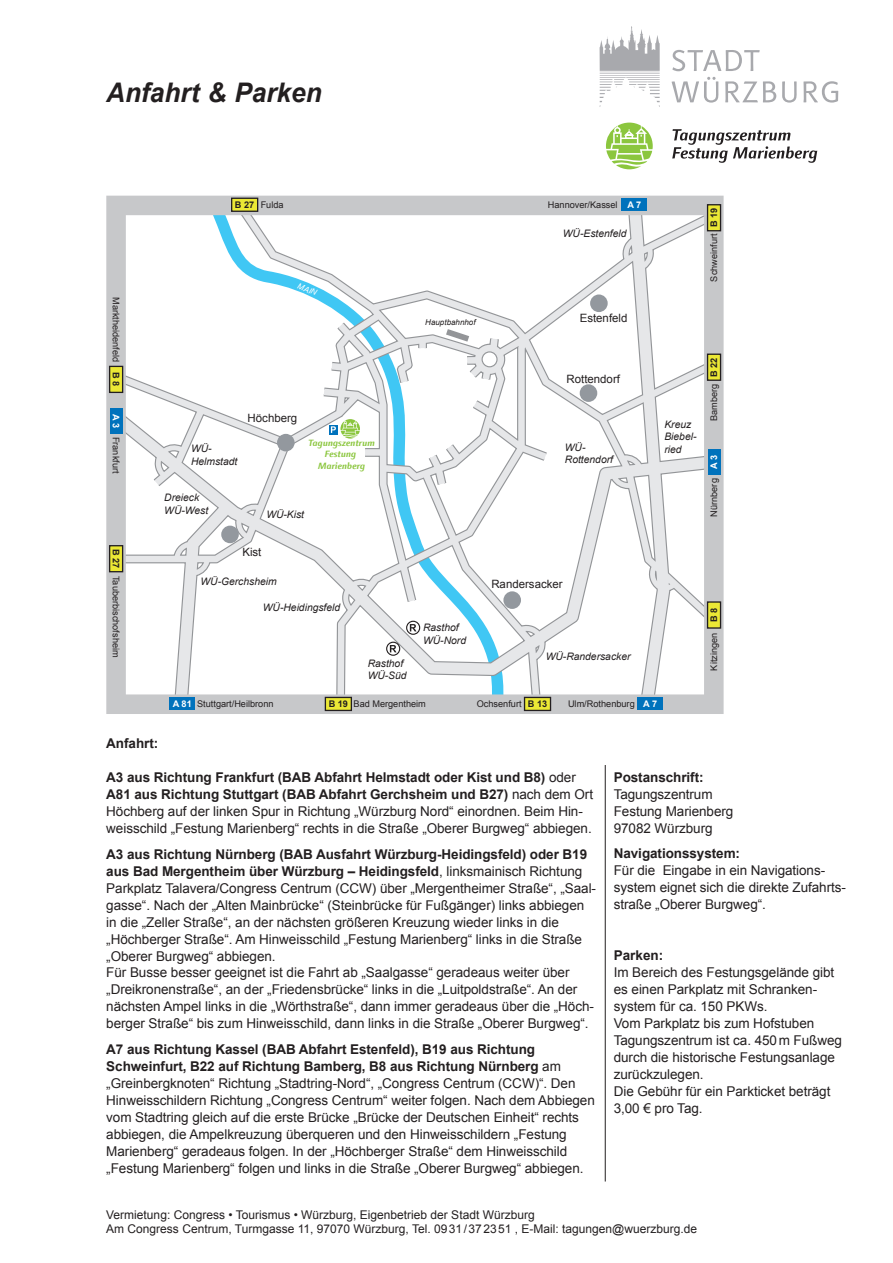
<style>
.page{position:relative;width:893px;height:1263px;background:#fff}
.page>*{position:absolute;margin:0;border:0;box-sizing:border-box;transform-origin:0 0}
.t1{font:italic 700 27px "Arial";color:#231f20}
.t2{font:13.5px/17px "Arial";letter-spacing:-.005em;color:#231f20}
.t3{font:700 13.5px "Arial";letter-spacing:-.005em;color:#231f20}
.t4{font:12px/14.4px "Arial";color:#231f20}
.t5{font:11.4px "Arial";color:#231f20}
.t6{font:italic 10.35px/12.5px "Arial";color:#231f20}
.t7{font:9.15px "Arial";color:#231f20}
.t8{font:italic 700 9.15px/11.4px "Finnegan LT Com";color:#8bc63e;text-align:center}
.t9{font:700 9.15px "Arial";color:#231f20}
.t10{font:700 9.15px "Arial";color:#fff}
.t11{font:italic 7.95px "Arial";color:#231f20}
.t12{font:italic 7.95px "Arial";color:#fff}
.s1{font-weight:700}
.s2{font-weight:700;color:#fff}
</style>
<div class="page">
<svg style="left:600px;top:26px;width:60px;height:81px"></svg>
<svg style="left:672px;top:50px;width:166px;height:53px"></svg>
<svg style="left:106px;top:196px;width:618px;height:518px"></svg>
<div style="left:329px;top:425px;width:9px;height:9px;background:#1d82c3"></div>
<svg style="left:406px;top:621px;width:14px;height:14px"></svg>
<svg style="left:386px;top:642px;width:14px;height:14px"></svg>
<div style="left:110px;top:366px;width:13px;height:26px;background:#ebe835"></div>
<div style="left:109px;top:366px;width:14px;height:27px;border:1px solid #231f20"></div>
<div style="left:232px;top:198px;width:26px;height:13px;background:#ebe835"></div>
<div style="left:231px;top:198px;width:27px;height:14px;border:1px solid #231f20"></div>
<div style="left:621px;top:198px;width:26px;height:13px;background:#0072bc"></div>
<div style="left:169px;top:697px;width:26px;height:13px;background:#0072bc"></div>
<div style="left:325px;top:697px;width:26px;height:13px;background:#ebe835"></div>
<div style="left:325px;top:697px;width:27px;height:14px;border:1px solid #231f20"></div>
<div style="left:524px;top:697px;width:26px;height:13px;background:#ebe835"></div>
<div style="left:524px;top:697px;width:27px;height:14px;border:1px solid #231f20"></div>
<div style="left:637px;top:697px;width:26px;height:13px;background:#0072bc"></div>
<div style="left:110px;top:408px;width:13px;height:26px;background:#0072bc"></div>
<div style="left:110px;top:546px;width:13px;height:26px;background:#ebe835"></div>
<div style="left:109px;top:545px;width:14px;height:27px;border:1px solid #231f20"></div>
<div style="left:707px;top:602px;width:13px;height:26px;background:#ebe835"></div>
<div style="left:707px;top:601px;width:14px;height:28px;border:1px solid #231f20"></div>
<div style="left:707px;top:354px;width:13px;height:26px;background:#ebe835"></div>
<div style="left:707px;top:354px;width:14px;height:27px;border:1px solid #231f20"></div>
<div style="left:707px;top:449px;width:13px;height:26px;background:#0072bc"></div>
<div style="left:707px;top:205px;width:13px;height:26px;background:#ebe835"></div>
<div style="left:707px;top:204px;width:14px;height:27px;border:1px solid #231f20"></div>
<svg style="left:331px;top:419px;width:29px;height:20px"></svg>
<hr style="left:605px;top:765px;width:1px;height:416px;background:#231f20">
<svg style="left:672px;top:129px;width:145px;height:34px"></svg>
<svg style="left:606px;top:123px;width:47px;height:46px"></svg>
<h1 class="t1" style="left:106px;top:75px;width:217px">Anfahrt &amp; Parken</h1>
<p class="t7" style="left:122px;top:297px;width:67px;rotate:90deg">Marktheidenfeld</p>
<p class="t9" style="left:122px;top:372px;width:16px;rotate:90deg">B 8</p>
<p class="t10" style="left:122px;top:414px;width:15px;rotate:90deg">A 3</p>
<p class="t7" style="left:122px;top:437px;width:38px;rotate:90deg">Frankfurt</p>
<p class="t7" style="left:235px;top:199px;width:50px"><span class="s1">B 27</span> Fulda</p>
<p class="t7" style="left:548px;top:199px;width:95px">Hannover/Kassel <span class="s2">A 7</span></p>
<p class="t12" style="left:300px;top:281px;width:22px;rotate:22deg">MAIN</p>
<p class="t6" style="left:191px;top:442px;width:48px">WÜ-<br>Helmstadt</p>
<p class="t5" style="left:248px;top:410px;width:51px">Höchberg</p>
<p class="t8" style="left:309px;top:437px;width:68px">Tagungszentrum<br>Festung<br>Marienberg</p>
<p class="t11" style="left:425px;top:318px;width:52px">Hauptbahnhof</p>
<p class="t6" style="left:563px;top:227px;width:65px">WÜ-Estenfeld</p>
<p class="t5" style="left:580px;top:310px;width:49px">Estenfeld</p>
<p class="t5" style="left:566px;top:371px;width:55px">Rottendorf</p>
<p class="t6" style="left:664px;top:418px;width:34px">Kreuz<br>Biebel-</p>
<p class="t6" style="left:565px;top:441px;width:22px">WÜ-</p>
<p class="t6" style="left:664px;top:443px;width:19px">ried</p>
<p class="t6" style="left:565px;top:453px;width:50px">Rottendorf</p>
<p class="t9" style="left:708px;top:227px;width:21px;rotate:-90deg">B 19</p>
<p class="t7" style="left:708px;top:282px;width:49px;rotate:-90deg">Schweinfurt</p>
<p class="t9" style="left:708px;top:377px;width:21px;rotate:-90deg">B 22</p>
<p class="t7" style="left:708px;top:421px;width:39px;rotate:-90deg">Bamberg</p>
<p class="t10" style="left:708px;top:469px;width:15px;rotate:-90deg">A 3</p>
<p class="t6" style="left:164px;top:491px;width:45px">Dreieck<br>WÜ-West</p>
<p class="t6" style="left:266px;top:508px;width:39px">WÜ-Kist</p>
<p class="t7" style="left:708px;top:517px;width:40px;rotate:-90deg">Nürnberg</p>
<p class="t9" style="left:122px;top:549px;width:21px;rotate:90deg">B 27</p>
<p class="t5" style="left:242px;top:545px;width:21px">Kist</p>
<p class="t7" style="left:122px;top:576px;width:83px;rotate:90deg">Tauberbischofsheim</p>
<p class="t6" style="left:200px;top:575px;width:78px">WÜ-Gerchsheim</p>
<p class="t6" style="left:263px;top:601px;width:79px">WÜ-Heidingsfeld</p>
<p class="t6" style="left:368px;top:657px;width:40px">Rasthof<br>WÜ-Süd</p>
<p class="t6" style="left:423px;top:622px;width:44px">Rasthof<br>WÜ-Nord</p>
<p class="t5" style="left:491px;top:576px;width:73px">Randersacker</p>
<p class="t6" style="left:546px;top:650px;width:86px">WÜ-Randersacker</p>
<p class="t9" style="left:708px;top:622px;width:16px;rotate:-90deg">B 8</p>
<p class="t7" style="left:708px;top:670px;width:39px;rotate:-90deg">Kitzingen</p>
<p class="t7" style="left:173px;top:698px;width:102px"><span class="s2">A 81</span> Stuttgart/Heilbronn</p>
<p class="t7" style="left:329px;top:698px;width:99px"><span class="s1">B 19</span> Bad Mergentheim</p>
<p class="t7" style="left:477px;top:698px;width:72px">Ochsenfurt <span class="s1">B 13</span></p>
<p class="t7" style="left:568px;top:698px;width:91px">Ulm/Rothenburg <span class="s2">A 7</span></p>
<p class="t3" style="left:106px;top:734px;width:54px">Anfahrt:</p>
<p class="t2" style="left:106px;top:769px;width:488px"><span class="s1">A3 aus Richtung Frankfurt (BAB Abfahrt Helmstadt oder Kist und B8)</span> oder <span class="s1">A81 aus Richtung Stuttgart (BAB Abfahrt Gerchsheim und B27)</span> nach dem Ort Höchberg auf der linken Spur in Richtung „Würzburg Nord“ einordnen. Beim Hin&shy;weisschild „Festung Marienberg“ rechts in die Straße „Oberer Burgweg“ abbiegen.</p>
<p class="t2" style="left:106px;top:845px;width:491px"><span class="s1">A3 aus Richtung Nürnberg (BAB Ausfahrt Würzburg-Heidingsfeld) oder B19 aus Bad Mergentheim über Würzburg – Heidingsfeld</span>, linksmainisch Richtung Parkplatz Talavera/Congress Centrum (CCW) über „Mergentheimer Straße“, „Saal&shy;gasse“. Nach der „Alten Mainbrücke“ (Steinbrücke für Fußgänger) links abbiegen in die „Zeller Straße“, an der nächsten größeren Kreuzung wieder links in die „Höchberger Straße“. Am Hinweisschild „Festung Marienberg“ links in die Straße „Oberer Burgweg“ abbiegen.<br>Für Busse besser geeignet ist die Fahrt ab „Saalgasse“ geradeaus weiter über „Dreikronenstraße“, an der „Friedensbrücke“ links in die „Luitpoldstraße“. An der nächsten Ampel links in die „Wörthstraße“, dann immer geradeaus über die „Höch&shy;berger Straße“ bis zum Hinweisschild, dann links in die Straße „Oberer Burgweg“.</p>
<p class="t2" style="left:106px;top:1041px;width:490px"><span class="s1">A7 aus Richtung Kassel (BAB Abfahrt Estenfeld), B19 aus Richtung Schweinfurt, B22 auf Richtung Bamberg, B8 aus Richtung Nürnberg</span> am „Greinbergknoten“ Richtung „Stadtring-Nord“, „Congress Centrum (CCW)“. Den Hinweisschildern Richtung „Congress Centrum“ weiter folgen. Nach dem Abbiegen vom Stadtring gleich auf die erste Brücke „Brücke der Deutschen Einheit“ rechts abbiegen, die Ampelkreuzung überqueren und den Hinweisschildern „Festung Marienberg“ geradeaus folgen. In der „Höchberger Straße“ dem Hinweisschild „Festung Marienberg“ folgen und links in die Straße „Oberer Burgweg“ abbiegen.</p>
<p class="t3" style="left:614px;top:768px;width:91px">Postanschrift:</p>
<p class="t2" style="left:614px;top:786px;width:121px">Tagungszentrum<br>Festung Marienberg<br>97082 Würzburg</p>
<p class="t3" style="left:614px;top:845px;width:128px">Navigationssystem:</p>
<p class="t2" style="left:614px;top:862px;width:234px">Für die Eingabe in ein Navigations&shy;system eignet sich die direkte Zufahrts&shy;straße „Oberer Burgweg“.</p>
<p class="t3" style="left:614px;top:947px;width:51px">Parken:</p>
<p class="t2" style="left:614px;top:964px;width:230px">Im Bereich des Festungsgelände gibt es einen Parkplatz mit Schranken&shy;system für ca. 150 PKWs.<br>Vom Parkplatz bis zum Hofstuben<br>Tagungszentrum ist ca. 450m Fußweg durch die historische Festungsanlage zurückzulegen.<br>Die Gebühr für ein Parkticket beträgt<br>3,00 € pro Tag.</p>
<p class="t4" style="left:106px;top:1207px;width:592px">Vermietung: Congress • Tourismus • Würzburg, Eigenbetrieb der Stadt Würzburg<br>Am Congress Centrum, Turmgasse 11, 97070 Würzburg, Tel. 0931/372351 , E-Mail: tagungen@wuerzburg.de</p>
</div>
